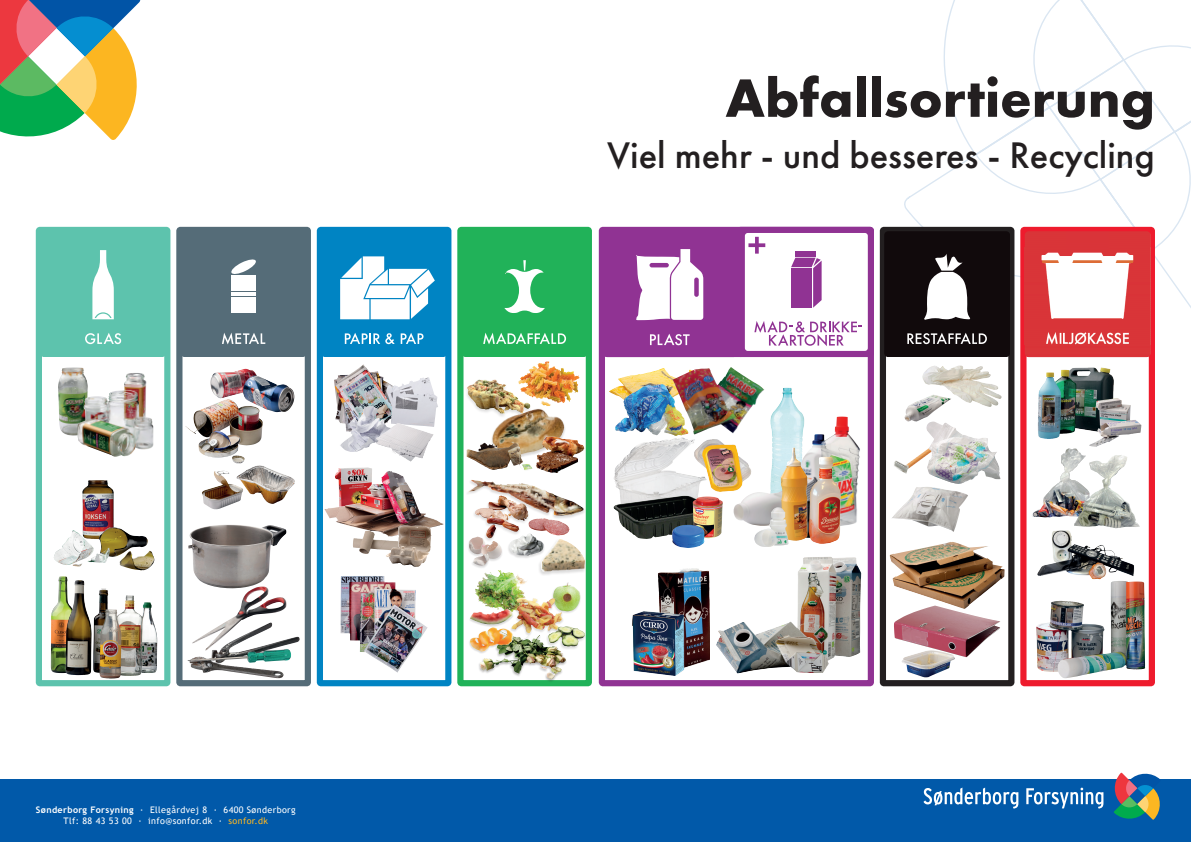
<style>
.page{position:relative;width:1191px;height:842px;background:#fff}
.page>*{position:absolute;margin:0;border:0;box-sizing:border-box;transform-origin:0 0}
.t1{font:700 56px "Futura PT";color:#231f20}
.t2{font:500 38.4px "Futura PT";color:#231f20}
.t3{font:9px/11px "Trebuchet MS";letter-spacing:.04em;color:#fff;text-align:center}
.s1{font-weight:700}
.s2{color:#fcb722}
</style>
<div class="page">
<svg style="left:0;top:0;width:141px;height:140px"></svg>
<div style="left:0;top:780px;width:1191px;height:62px;background:#0159a9"></div>
<svg style="left:923px;top:787px;width:95px;height:21px"></svg>
<svg style="left:1026px;top:788px;width:77px;height:20px"></svg>
<svg style="left:1112px;top:773px;width:48px;height:47px"></svg>
<svg style="left:320px;top:230px;width:128px;height:453px"></svg>
<div style="left:317px;top:227px;width:134px;height:459px;border:6px solid #0084c3"></div>
<svg style="left:321px;top:231px;width:126px;height:126px"></svg>
<img style="left:335px;top:467px;width:37px;height:4px">
<img style="left:324px;top:471px;width:65px;height:52px">
<img style="left:334px;top:364px;width:60px;height:70px">
<img style="left:339px;top:406px;width:55px;height:46px">
<img style="left:392px;top:377px;width:37px;height:13px">
<img style="left:376px;top:423px;width:21px;height:30px">
<img style="left:353px;top:530px;width:33px;height:24px">
<img style="left:340px;top:576px;width:88px;height:97px">
<img style="left:386px;top:525px;width:19px;height:40px">
<div style="left:36px;top:227px;width:134px;height:459px;border:6px solid #5dc3ad"></div>
<svg style="left:40px;top:231px;width:126px;height:126px;background:#69c7b3"></svg>
<img style="left:82px;top:480px;width:32px;height:47px">
<img style="left:51px;top:576px;width:17px;height:97px">
<img style="left:58px;top:367px;width:26px;height:69px">
<img style="left:77px;top:373px;width:77px;height:84px">
<img style="left:66px;top:580px;width:78px;height:98px">
<img style="left:54px;top:527px;width:94px;height:38px">
<svg style="left:883px;top:230px;width:128px;height:453px"></svg>
<div style="left:879px;top:227px;width:135px;height:459px;border:6px solid #231f20"></div>
<svg style="left:884px;top:0;width:307px;height:357px"></svg>
<img style="left:904px;top:395px;width:47px;height:26px">
<img style="left:889px;top:542px;width:61px;height:60px">
<img style="left:891px;top:487px;width:77px;height:45px">
<img style="left:894px;top:605px;width:106px;height:52px">
<img style="left:893px;top:445px;width:33px;height:29px">
<img style="left:926px;top:422px;width:74px;height:62px">
<img style="left:901px;top:650px;width:54px;height:27px">
<img style="left:922px;top:365px;width:80px;height:42px">
<img style="left:460px;top:230px;width:129px;height:453px">
<div style="left:457px;top:227px;width:135px;height:459px;border:6px solid #21b259"></div>
<svg style="left:462px;top:231px;width:125px;height:126px;background:#31b765"></svg>
<div style="left:551px;top:582px;width:30px;height:32px;background:#231f20;opacity:.16"></div>
<img style="left:553px;top:582px;width:27px;height:29px">
<img style="left:485px;top:570px;width:15px;height:7px">
<div style="left:491px;top:409px;width:75px;height:49px;background:#231f20;opacity:.16"></div>
<img style="left:487px;top:405px;width:82px;height:51px">
<div style="left:464px;top:379px;width:68px;height:40px;background:#231f20;opacity:.16"></div>
<img style="left:467px;top:363px;width:66px;height:50px">
<div style="left:507px;top:533px;width:38px;height:26px;background:#231f20;opacity:.16"></div>
<img style="left:509px;top:534px;width:35px;height:22px">
<img style="left:530px;top:520px;width:14px;height:9px">
<img style="left:492px;top:443px;width:24px;height:5px">
<div style="left:472px;top:495px;width:58px;height:48px;background:#231f20;opacity:.16"></div>
<img style="left:475px;top:520px;width:44px;height:12px">
<div style="left:467px;top:536px;width:36px;height:33px;background:#231f20;opacity:.16"></div>
<img style="left:469px;top:537px;width:33px;height:29px">
<div style="left:509px;top:598px;width:54px;height:38px;background:#231f20;opacity:.16"></div>
<img style="left:516px;top:598px;width:17px;height:12px">
<div style="left:477px;top:631px;width:90px;height:52px;background:#231f20;opacity:.33"></div>
<div style="left:468px;top:609px;width:45px;height:18px;background:#231f20;opacity:.16"></div>
<img style="left:481px;top:609px;width:26px;height:5px">
<div style="left:468px;top:627px;width:46px;height:27px;background:#231f20;opacity:.16"></div>
<svg style="left:481px;top:627px;width:12px;height:9px"></svg>
<div style="left:546px;top:626px;width:40px;height:24px;background:#231f20;opacity:.16"></div>
<img style="left:548px;top:626px;width:19px;height:10px">
<div style="left:466px;top:480px;width:119px;height:40px;background:#231f20;opacity:.16"></div>
<img style="left:467px;top:480px;width:83px;height:33px">
<div style="left:538px;top:539px;width:49px;height:37px;background:#231f20;opacity:.16"></div>
<img style="left:540px;top:539px;width:45px;height:33px">
<img style="left:537px;top:437px;width:14px;height:22px">
<img style="left:518px;top:361px;width:28px;height:24px">
<div style="left:1020px;top:227px;width:135px;height:459px;border:6px solid #ee1b2d"></div>
<img style="left:1024px;top:231px;width:126px;height:126px">
<img style="left:1032px;top:450px;width:50px;height:67px">
<img style="left:1036px;top:601px;width:21px;height:71px">
<img style="left:1037px;top:367px;width:77px;height:83px">
<img style="left:1088px;top:398px;width:53px;height:49px">
<img style="left:1074px;top:455px;width:65px;height:73px">
<img style="left:1037px;top:528px;width:98px;height:52px">
<img style="left:1057px;top:581px;width:88px;height:98px">
<div style="left:176px;top:227px;width:135px;height:459px;border:6px solid #556c78"></div>
<div style="left:181px;top:231px;width:125px;height:126px;background:#556c78"></div>
<hr style="left:231px;top:297px;width:25px;height:3px;background:#fff">
<div style="left:231px;top:302px;width:25px;height:11px;background:#fff"></div>
<hr style="left:231px;top:292px;width:25px;height:4px;background:#fff">
<div style="left:231px;top:275px;width:25px;height:12px;background:#fff"></div>
<hr style="left:231px;top:288px;width:25px;height:3px;background:#fff">
<img style="left:188px;top:525px;width:98px;height:61px">
<img style="left:210px;top:369px;width:84px;height:43px">
<img style="left:213px;top:586px;width:74px;height:36px">
<img style="left:187px;top:622px;width:113px;height:56px">
<img style="left:243px;top:465px;width:52px;height:39px">
<img style="left:185px;top:399px;width:78px;height:47px">
<img style="left:202px;top:471px;width:41px;height:38px">
<img style="left:198px;top:431px;width:47px;height:32px">
<div style="left:599px;top:227px;width:275px;height:459px;border:6px solid #903393"></div>
<img style="left:609px;top:368px;width:54px;height:27px">
<div style="left:737px;top:227px;width:137px;height:130px;border:6px solid #903393"></div>
<div style="left:603px;top:231px;width:141px;height:126px;background:#903393;border-radius:4px"></div>
<svg style="left:605px;top:249px;width:99px;height:108px"></svg>
<div style="left:745px;top:233px;width:123px;height:118px;background:#fff;border-radius:3px"></div>
<svg style="left:754px;top:321px;width:107px;height:25px"></svg>
<div style="left:795px;top:251px;width:21px;height:5px;background:#903393"></div>
<svg style="left:791px;top:258px;width:30px;height:50px"></svg>
<img style="left:657px;top:568px;width:53px;height:98px">
<img style="left:615px;top:384px;width:71px;height:52px">
<img style="left:771px;top:388px;width:15px;height:28px">
<img style="left:614px;top:438px;width:85px;height:58px">
<img style="left:613px;top:496px;width:96px;height:43px">
<img style="left:694px;top:439px;width:39px;height:53px">
<img style="left:693px;top:496px;width:30px;height:42px">
<img style="left:733px;top:416px;width:127px;height:110px">
<img style="left:632px;top:612px;width:58px;height:64px">
<img style="left:716px;top:557px;width:145px;height:117px">
<img style="left:780px;top:448px;width:61px;height:96px">
<img style="left:672px;top:367px;width:92px;height:67px">
<img style="left:672px;top:525px;width:32px;height:23px">
<img style="left:754px;top:507px;width:34px;height:40px">
<svg style="left:748px;top:237px;width:17px;height:17px"></svg>
<p class="t3" style="left:36px;top:804px;width:261px"><span class="s1">Sønderborg Forsyning</span> · Ellegårdvej 8 · 6400 Sønderborg<br>Tlf: 88 43 53 00 · info@sonfor.dk · <span class="s2">sonfor.dk</span></p>
<h1 class="t1" style="left:725px;top:62px;width:431px">Abfallsortierung</h1>
<h2 class="t2" style="left:607px;top:132px;width:549px">Viel mehr - und besseres - Recycling</h2>
</div>
